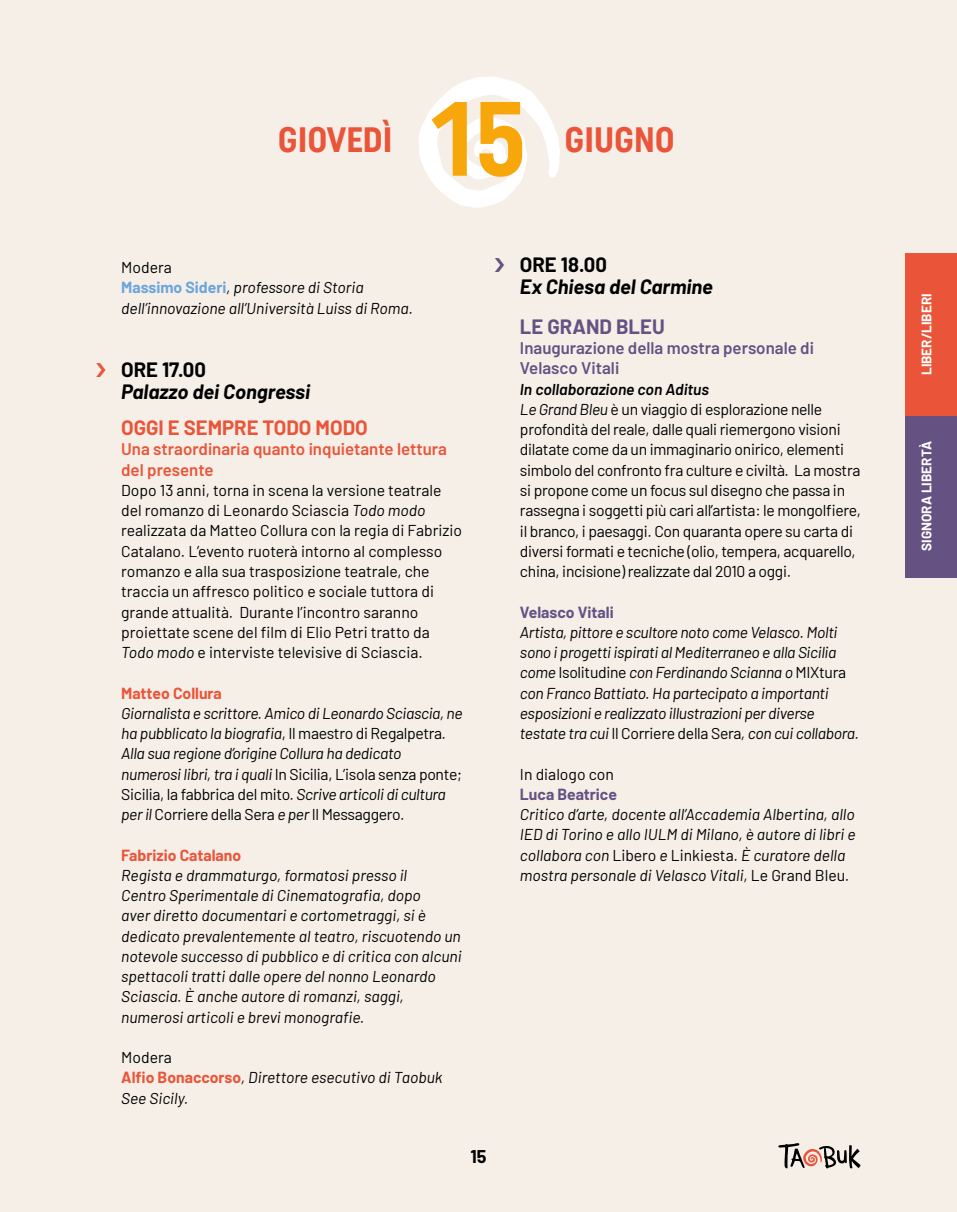
<style>
.page{position:relative;width:957px;height:1212px;background:#f5efe8}
.page>*{position:absolute;margin:0;border:0;box-sizing:border-box;transform-origin:0 0}
.t1{font:105.3px "Uniform Condensed 4";color:#f7a70a}
.t2{font:35.1px "Uniform Condensed 4";color:#ea5539}
.t3{font:italic 700 20.25px "Barlow";color:#000}
.t4{font:700 20.25px "Barlow";color:#ea5539}
.t5{font:700 20.25px "Barlow";color:#000}
.t6{font:700 20.25px "Barlow";color:#665183}
.t7{font:700 18px "Barlow";color:#000}
.t8{font:600 16.88px/20.2px "Barlow";color:#ea5539}
.t9{font:600 16.88px/20.2px "Barlow";color:#665183}
.t10{font:italic 15.75px/20.2px "Barlow";letter-spacing:-.005em;color:#000}
.t11{font:15.75px/20.2px "Barlow";letter-spacing:-.02em;color:#000}
.t12{font:15.75px/20.2px "Barlow";color:#000}
.t13{font:700 15.75px "Barlow";color:#ea5539}
.t14{font:700 15.75px "Barlow";color:#665183}
.t15{font:700 13.5px "Barlow";color:#fff}
.s1{font-style:normal}
.s2{font-weight:700;font-style:normal;color:#6ca5da}
.s3{font-style:italic}
.s4{font-weight:700;font-style:normal;color:#ea5539}
.s5{font-weight:600;font-style:italic}
</style>
<div class="page">
<svg style="left:418px;top:76px;width:142px;height:132px"></svg>
<div style="left:906px;top:415px;width:51px;height:162px;background:#665183"></div>
<div style="left:906px;top:253px;width:51px;height:162px;background:#ea5539"></div>
<svg style="left:778px;top:1143px;width:83px;height:25px;background:#b4a59e"></svg>
<svg style="left:96px;top:362px;width:9px;height:15px"></svg>
<svg style="left:495px;top:257px;width:9px;height:15px"></svg>
<h2 class="t2" style="left:278px;top:118px;width:116px">GIOVEDÌ</h2>
<h1 class="t1" style="left:430px;top:76px;width:98px">15</h1>
<h2 class="t2" style="left:564px;top:118px;width:112px">GIUGNO</h2>
<p class="t10" style="left:121px;top:256px;width:293px"><span class="s1">Modera<br></span><span class="s2">Massimo Sideri</span>, professore di Storia dell’innovazione all’Università Luiss di Roma.</p>
<p class="t5" style="left:121px;top:354px;width:86px">ORE 17.00</p>
<p class="t3" style="left:121px;top:377px;width:190px">Palazzo dei Congressi</p>
<p class="t4" style="left:121px;top:413px;width:248px">OGGI E SEMPRE TODO MODO</p>
<p class="t8" style="left:121px;top:438px;width:327px">Una straordinaria quanto inquietante lettura del presente</p>
<p class="t12" style="left:121px;top:479px;width:342px">Dopo 13 anni, torna in scena la versione teatrale del romanzo di Leonardo Sciascia <span class="s3">Todo modo </span>realizzata da Matteo Collura con la regia di Fabrizio Catalano. L’evento ruoterà intorno al complesso romanzo e alla sua trasposizione teatrale, che traccia un affresco politico e sociale tuttora di grande attualità. Durante l’incontro saranno proiettate scene del film di Elio Petri tratto da <span class="s3">Todo modo</span> e interviste televisive di Sciascia.</p>
<p class="t13" style="left:121px;top:681px;width:102px">Matteo Collura</p>
<p class="t10" style="left:121px;top:702px;width:343px">Giornalista e scrittore. Amico di Leonardo Sciascia, ne ha pubblicato la biografia<span class="s1">, Il maestro di Regalpetra</span>.<br>Alla sua regione d’origine Collura ha dedicato numerosi libri, tra i quali <span class="s1">In Sicilia, L’isola senza ponte; Sicilia, la fabbrica del mito</span>. Scrive articoli di cultura per il <span class="s1">Corriere della Sera</span> e per <span class="s1">Il Messaggero</span>.</p>
<p class="t13" style="left:121px;top:843px;width:121px">Fabrizio Catalano</p>
<p class="t10" style="left:121px;top:864px;width:342px">Regista e drammaturgo, formatosi presso il<br>Centro Sperimentale di Cinematografia, dopo<br>aver diretto documentari e cortometraggi, si è dedicato prevalentemente al teatro, riscuotendo un notevole successo di pubblico e di critica con alcuni spettacoli tratti dalle opere del nonno Leonardo Sciascia. È anche autore di romanzi, saggi, numerosi articoli e brevi monografie.</p>
<p class="t10" style="left:121px;top:1046px;width:323px"><span class="s1">Modera<br></span><span class="s4">Alfio Bonaccorso</span>, Direttore esecutivo di Taobuk<br>See Sicily.</p>
<p class="t7" style="left:470px;top:1143px;width:18px">15</p>
<p class="t5" style="left:520px;top:249px;width:89px">ORE 18.00</p>
<p class="t3" style="left:520px;top:272px;width:194px">Ex Chiesa del Carmine</p>
<p class="t6" style="left:520px;top:312px;width:146px">LE GRAND BLEU</p>
<p class="t9" style="left:520px;top:337px;width:295px">Inaugurazione della mostra personale di<br>Velasco Vitali</p>
<p class="t11" style="left:520px;top:378px;width:342px"><span class="s5">In collaborazione con Aditus<br></span><span class="s3">Le Grand Bleu</span> è un viaggio di esplorazione nelle profondità del reale, dalle quali riemergono visioni dilatate come da un immaginario onirico, elementi simbolo del confronto fra culture e civiltà. La mostra si propone come un focus sul disegno che passa in rassegna i soggetti più cari all’artista: le mongolfiere, il branco, i paesaggi. Con quaranta opere su carta di diversi formati e tecniche (olio, tempera, acquarello, china, incisione) realizzate dal 2010 a oggi.</p>
<p class="t14" style="left:520px;top:600px;width:95px">Velasco Vitali</p>
<p class="t10" style="left:520px;top:621px;width:340px">Artista, pittore e scultore noto come Velasco. Molti sono i progetti ispirati al Mediterraneo e alla Sicilia come <span class="s1">Isolitudine</span> con Ferdinando Scianna o <span class="s1">MIXtura </span>con Franco Battiato. Ha partecipato a importanti esposizioni e realizzato illustrazioni per diverse testate tra cui <span class="s1">Il Corriere della Sera</span>, con cui collabora.</p>
<p class="t12" style="left:520px;top:762px;width:95px">In dialogo con</p>
<p class="t14" style="left:520px;top:782px;width:98px">Luca Beatrice</p>
<p class="t10" style="left:520px;top:803px;width:337px">Critico d’arte, docente all’Accademia Albertina, allo IED di Torino e allo IULM di Milano, è autore di libri e collabora con <span class="s1">Libero</span> e <span class="s1">Linkiesta</span>. È curatore della mostra personale di Velasco Vitali, <span class="s1">Le Grand Bleu</span>.</p>
<p class="t15" style="left:916px;top:375px;width:83px;rotate:-90deg">LIBER/LIBERI</p>
<p class="t15" style="left:916px;top:551px;width:111px;rotate:-90deg">SIGNORA LIBERTÀ</p>
</div>
